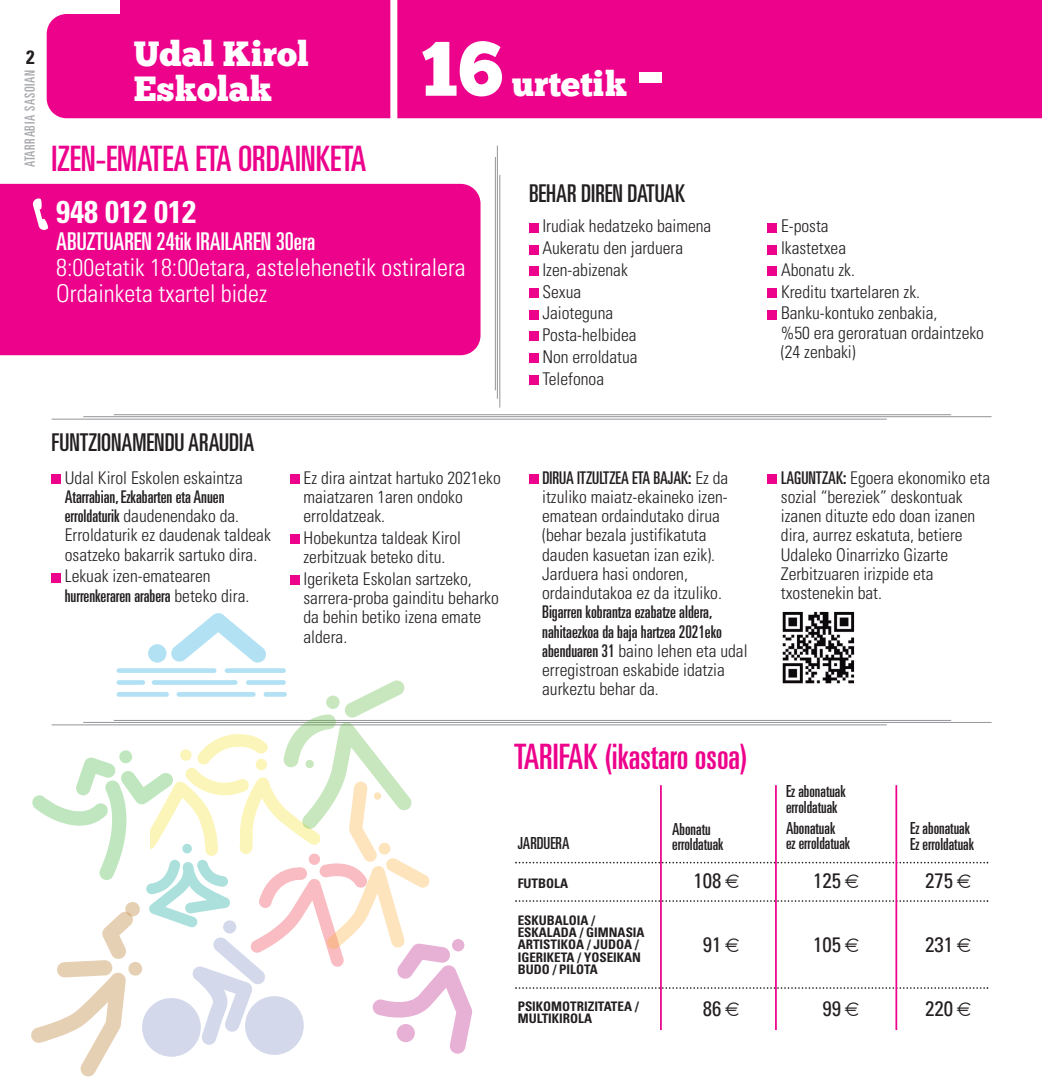
<style>
.page{position:relative;width:1042px;height:1092px;background:#fff}
.page>*{position:absolute;margin:0;border:0;box-sizing:border-box;transform-origin:0 0}
.t1{font:ultra-condensed 35px "Univers";color:#ed028c}
.t2{font:35px/35px "Chunk Five";color:#fff}
.t3{font:700 condensed 31.5px "Univers";color:#fff}
.t4{font:300 condensed 24.5px/26.4px "Univers";color:#fff}
.t5{font:ultra-condensed 24.5px "Univers";color:#231f20}
.t6{font:ultra-condensed 24.5px "Univers";color:#fff}
.t7{font:condensed 21px "Univers";color:#231f20}
.t8{font:700 condensed 19.25px "Univers";color:#231f20}
.t9{font:300 condensed 17.5px/19.2px "Univers";color:#231f20}
.t10{font:ultra-condensed 17.5px/19.2px "Univers";color:#231f20}
.t11{font:ultra-condensed 16.62px/15.8px "Univers";color:#231f20}
.t12{font:ultra-condensed 14px "Univers";letter-spacing:.05em;color:#a8a9ad}
.t13{font:700 condensed 13.12px/12.2px "Univers";color:#231f20}
.s1{font-size:77px}
.s2{font-weight:400;font-stretch:ultra-condensed}
.s3{font-weight:300;font-stretch:condensed}
</style>
<div class="page">
<svg style="left:171px;top:613px;width:95px;height:49px"></svg>
<div style="left:148px;top:644px;width:18px;height:18px;background:#b3e1f4;border-radius:50%"></div>
<div style="left:116px;top:668px;width:100px;height:5px;background:#b3e1f4;border-radius:2px"></div>
<div style="left:225px;top:668px;width:61px;height:5px;background:#b3e1f4;border-radius:2px"></div>
<div style="left:0;top:184px;width:480px;height:171px;background:#ed028c"></div>
<hr style="left:497px;top:146px;width:1px;height:253px;background:#939598">
<hr style="left:495px;top:157px;width:1px;height:233px;background:#939598">
<hr style="left:499px;top:175px;width:1px;height:232px;background:#939598">
<div style="left:529px;top:223px;width:9px;height:9px;background:#ed028c"></div>
<div style="left:529px;top:245px;width:9px;height:9px;background:#ed028c"></div>
<div style="left:529px;top:266px;width:9px;height:10px;background:#ed028c"></div>
<div style="left:768px;top:223px;width:9px;height:9px;background:#ed028c"></div>
<div style="left:529px;top:288px;width:9px;height:10px;background:#ed028c"></div>
<div style="left:529px;top:310px;width:9px;height:9px;background:#ed028c"></div>
<div style="left:529px;top:332px;width:9px;height:9px;background:#ed028c"></div>
<div style="left:529px;top:353px;width:9px;height:10px;background:#ed028c"></div>
<div style="left:529px;top:375px;width:9px;height:9px;background:#ed028c"></div>
<div style="left:768px;top:245px;width:9px;height:9px;background:#ed028c"></div>
<div style="left:768px;top:266px;width:9px;height:10px;background:#ed028c"></div>
<div style="left:768px;top:288px;width:9px;height:10px;background:#ed028c"></div>
<div style="left:768px;top:310px;width:9px;height:9px;background:#ed028c"></div>
<div style="left:47px;top:0;width:995px;height:118px;background:#ed028c"></div>
<div style="left:390px;top:0;width:7px;height:124px;background:#fff"></div>
<div style="left:52px;top:474px;width:9px;height:9px;background:#ed028c"></div>
<div style="left:52px;top:573px;width:9px;height:9px;background:#ed028c"></div>
<div style="left:290px;top:534px;width:10px;height:9px;background:#ed028c"></div>
<div style="left:290px;top:575px;width:10px;height:9px;background:#ed028c"></div>
<div style="left:768px;top:474px;width:9px;height:9px;background:#ed028c"></div>
<div style="left:290px;top:474px;width:10px;height:9px;background:#ed028c"></div>
<div style="left:529px;top:474px;width:9px;height:9px;background:#ed028c"></div>
<img style="left:782px;top:611px;width:73px;height:73px">
<svg style="left:33px;top:198px;width:16px;height:32px"></svg>
<svg style="left:515px;top:987px;width:473px;height:1px"></svg>
<svg style="left:515px;top:900px;width:473px;height:1px"></svg>
<svg style="left:515px;top:861px;width:473px;height:2px"></svg>
<hr style="left:660px;top:785px;width:2px;height:244px;background:#ed028c">
<hr style="left:775px;top:785px;width:2px;height:244px;background:#ed028c">
<hr style="left:895px;top:785px;width:2px;height:244px;background:#ed028c">
<hr style="left:83px;top:722px;width:908px;height:1px;background:#939598">
<hr style="left:114px;top:720px;width:837px;height:1px;background:#939598">
<hr style="left:52px;top:724px;width:835px;height:1px;background:#939598">
<hr style="left:83px;top:416px;width:908px;height:1px;background:#939598">
<hr style="left:114px;top:414px;width:837px;height:1px;background:#939598">
<hr style="left:52px;top:418px;width:835px;height:1px;background:#939598">
<svg style="left:31px;top:680px;width:441px;height:396px"></svg>
<p class="t8" style="left:26px;top:50px;width:10px">2</p>
<p class="t12" style="left:25px;top:167px;width:98px;rotate:-90deg">ATARRABIA SASOIAN</p>
<h1 class="t2" style="left:134px;top:36px;width:176px">Udal Kirol<br>Eskolak</h1>
<h1 class="t2" style="left:420px;top:66px;width:247px"><span class="s1">16</span> urtetik <span class="s1">-</span></h1>
<h1 class="t1" style="left:52px;top:146px;width:316px">IZEN-EMATEA ETA ORDAINKETA</h1>
<h2 class="t3" style="left:56px;top:200px;width:141px">948 012 012</h2>
<h3 class="t6" style="left:56px;top:232px;width:260px">ABUZTUAREN 24tik IRAILAREN 30era</h3>
<h3 class="t4" style="left:56px;top:256px;width:411px">8:00etatik 18:00etara, astelehenetik ostiralera<br>Ordainketa txartel bidez</h3>
<h3 class="t5" style="left:529px;top:184px;width:157px">BEHAR DIREN DATUAK</h3>
<p class="t9" style="left:542px;top:217px;width:171px;line-height:21.7px">Irudiak hedatzeko baimena<br>Aukeratu den jarduera<br>Izen-abizenak<br>Sexua<br>Jaioteguna<br>Posta-helbidea<br>Non erroldatua<br>Telefonoa</p>
<p class="t9" style="left:781px;top:217px;width:158px;line-height:21.7px">E-posta<br>Ikastetxea<br>Abonatu zk.<br>Kreditu txartelaren zk.<br>Banku-kontuko zenbakia,</p>
<p class="t9" style="left:781px;top:324px;width:205px">%50 era geroratuan ordaintzeko (24 zenbaki)</p>
<h3 class="t5" style="left:52px;top:433px;width:204px">FUNTZIONAMENDU ARAUDIA</h3>
<p class="t9" style="left:65px;top:469px;width:179px">Udal Kirol Eskolen eskaintza</p>
<p class="t9" style="left:65px;top:488px;width:207px"><span class="s2">Atarrabian,Ezkabarten eta Anuen erroldaturik</span> daudenendako da.<br>Erroldaturik ez daudenak taldeak osatzeko bakarrik sartuko dira.</p>
<p class="t9" style="left:65px;top:568px;width:186px">Lekuak izen-ematearen <span class="s2">hurrenkeraren arabera</span> beteko dira.</p>
<p class="t9" style="left:303px;top:469px;width:199px">Ez dira aintzat hartuko 2021eko maiatzaren 1aren ondoko erroldatzeak.</p>
<p class="t9" style="left:303px;top:529px;width:159px">Hobekuntza taldeak Kirol zerbitzuak beteko ditu.</p>
<p class="t9" style="left:303px;top:570px;width:197px">Igeriketa Eskolan sartzeko, sarrera-proba gainditu beharko da behin betiko izena emate aldera.</p>
<p class="t9" style="left:542px;top:469px;width:188px"><span class="s2">DIRUA ITZULTZEA ETA BAJAK:</span> Ez da itzuliko maiatz-ekaineko izen&shy;ematean ordaindutako dirua (behar bezala justifikatuta dauden kasuetan izan ezik).<br>Jarduera hasi ondoren, ordaindutakoa ez da itzuliko.</p>
<p class="t10" style="left:542px;top:604px;width:207px">Bigarren kobrantza ezabatze aldera, nahitaezkoa da baja hartzea 2021eko abenduaren 31 <span class="s3">baino lehen eta udal erregistroan eskabide idatzia aurkeztu behar da.</span></p>
<p class="t9" style="left:781px;top:469px;width:211px"><span class="s2">LAGUNTZAK:</span> Egoera ekonomiko eta sozial “bereziek” deskontuak izanen dituzte edo doan izanen dira, aurrez eskatuta, betiere<br>Udaleko Oinarrizko Gizarte<br>Zerbitzuaren irizpide eta txostenekin bat.</p>
<h1 class="t1" style="left:514px;top:743px;width:235px">TARIFAK (ikastaro osoa)</h1>
<p class="t11" style="left:518px;top:836px;width:53px">JARDUERA</p>
<p class="t13" style="left:518px;top:878px;width:52px">FUTBOLA</p>
<p class="t13" style="left:518px;top:915px;width:128px">ESKUBALOIA /<br>ESKALADA / GIMNASIA<br>ARTISTIKOA / JUDOA /<br>IGERIKETA / YOSEIKAN<br>BUDO / PILOTA</p>
<p class="t13" style="left:518px;top:1000px;width:122px">PSIKOMOTRIZITATEA /<br>MULTIKIROLA</p>
<p class="t11" style="left:672px;top:822px;width:53px">Abonatu erroldatuak</p>
<p class="t11" style="left:786px;top:784px;width:61px">Ez abonatuak erroldatuak</p>
<p class="t11" style="left:786px;top:821px;width:66px">Abonatuak<br>ez erroldatuak</p>
<p class="t11" style="left:910px;top:822px;width:65px">Ez abonatuak<br>Ez erroldatuak</p>
<p class="t7" style="left:693px;top:872px;width:29px">108</p>
<p class="t7" style="left:813px;top:872px;width:29px">125</p>
<p class="t7" style="left:925px;top:872px;width:29px">275</p>
<p class="t7" style="left:703px;top:936px;width:20px">91</p>
<p class="t7" style="left:813px;top:936px;width:29px">105</p>
<p class="t7" style="left:925px;top:936px;width:29px">231</p>
<p class="t7" style="left:703px;top:1000px;width:20px">86</p>
<p class="t7" style="left:822px;top:1000px;width:20px">99</p>
<p class="t7" style="left:925px;top:1000px;width:29px">220</p>
</div>
